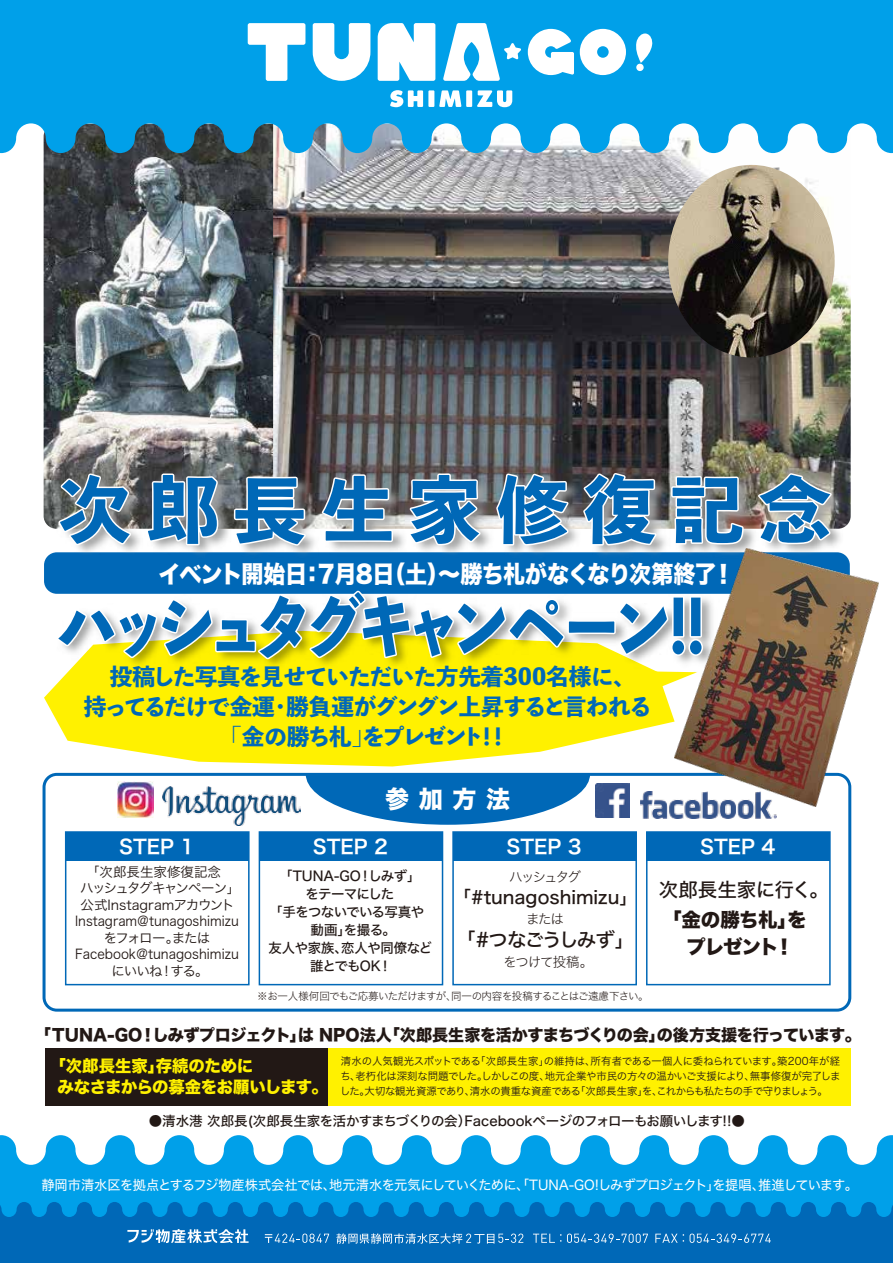
<style>
.page{position:relative;width:893px;height:1263px;background:#fff}
.page>*{position:absolute;margin:0;border:0;box-sizing:border-box;transform-origin:0 0}
.t1{font:24px "Hiragino Sans W8";letter-spacing:-.025em;color:#fff;scale:.92 1}
.t2{font:24px "Hiragino Sans W8";letter-spacing:-.025em;color:#fff}
.t3{font:800 22.65px/29.7px "Toppan Bunkyu Midashi Gothic Std N";letter-spacing:-.03em;color:#0068b7;text-align:center}
.t4{font:19.5px "Hiragino Sans W6";color:#fff}
.t5{font:19.5px/27px "Hiragino Sans W8";letter-spacing:-.04em;color:#221815}
.t6{font:19.5px "Hiragino Sans W5";letter-spacing:-.085em;color:#221815}
.t7{font:19.5px "Hiragino Sans W5";color:#221815}
.t8{font:18px "Hiragino Sans W5";color:#221815}
.t9{font:16.35px/21.3px "Hiragino Sans W8";letter-spacing:-.015em;color:#fff100}
.t10{font:16.2px "Hiragino Sans W8";letter-spacing:-.02em;color:#221815}
.t11{font:13.5px/18px "Hiragino Sans W5";letter-spacing:-.035em;color:#221815;text-align:center}
.t12{font:13.5px "Hiragino Sans W4";letter-spacing:-.05em;color:#fff}
.t13{font:13.5px "Hiragino Sans W3";color:#221815}
.t14{font:13.5px "Hiragino Sans W3";color:#221815;scale:.93 1}
.t15{font:13.5px "Hiragino Sans W3";color:#221815;scale:.94 1}
.t16{font:13.5px "Hiragino Sans W2";letter-spacing:-.105em;color:#221815}
.t17{font:13.5px "Hiragino Sans W3";letter-spacing:-.115em;color:#221815}
.t18{font:13.5px "Hiragino Sans W3";letter-spacing:-.1em;color:#221815}
.t19{font:10.5px/15px "Hiragino Sans W3";letter-spacing:-.04em;color:#221815;text-align:justify}
.t20{font:10.5px "Hiragino Sans W2";letter-spacing:-.05em;color:#221815}
.s1{font-family:"Koz Go Pr 6 N"}
</style>
<div class="page">
<img style="left:273px;top:153px;width:578px;height:274px">
<img style="left:44px;top:153px;width:229px;height:273px">
<svg style="left:54px;top:717px;width:621px;height:49px;fill:#fff100"></svg>
<img style="left:43px;top:426px;width:59px;height:103px">
<img style="left:102px;top:426px;width:177px;height:45px">
<img style="left:189px;top:429px;width:88px;height:42px">
<img style="left:277px;top:427px;width:87px;height:44px">
<img style="left:364px;top:426px;width:87px;height:45px">
<img style="left:451px;top:426px;width:87px;height:45px">
<img style="left:538px;top:425px;width:175px;height:46px">
<img style="left:626px;top:428px;width:87px;height:43px">
<img style="left:713px;top:425px;width:138px;height:124px">
<svg style="left:754px;top:472px;width:81px;height:74px;background:#6f96b0"></svg>
<img style="left:44px;top:543px;width:718px;height:174px">
<svg style="left:53px;top:471px;width:693px;height:190px"></svg>
<svg style="left:639px;top:671px;width:36px;height:22px"></svg>
<svg style="left:306px;top:777px;width:284px;height:48px"></svg>
<div style="left:43px;top:773px;width:808px;height:239px;border:3px solid #0068b7;border-radius:13px"></div>
<div style="left:66px;top:832px;width:183px;height:28px;background:#0068b7"></div>
<div style="left:65px;top:831px;width:185px;height:154px;border:2px solid #0068b7"></div>
<div style="left:259px;top:831px;width:184px;height:154px;border:2px solid #0068b7"></div>
<div style="left:452px;top:831px;width:185px;height:154px;border:2px solid #0068b7"></div>
<div style="left:646px;top:831px;width:185px;height:154px;border:2px solid #0068b7"></div>
<div style="left:259px;top:832px;width:183px;height:28px;background:#0068b7"></div>
<div style="left:453px;top:832px;width:183px;height:28px;background:#0068b7"></div>
<div style="left:647px;top:832px;width:183px;height:28px;background:#0068b7"></div>
<img style="left:118px;top:782px;width:35px;height:36px">
<img style="left:163px;top:786px;width:138px;height:39px">
<img style="left:595px;top:783px;width:34px;height:35px">
<img style="left:640px;top:791px;width:136px;height:27px">
<div style="left:45px;top:1048px;width:283px;height:57px;background:#221815"></div>
<div style="left:328px;top:1048px;width:523px;height:57px;background:#fff100"></div>
<img style="left:675px;top:549px;width:204px;height:257px">
<img style="left:668px;top:165px;width:167px;height:192px">
<svg style="left:0;top:1135px;width:893px;height:67px;fill:#00a0e9"></svg>
<svg style="left:0;top:0;width:893px;height:153px;background:#15a3e4"></svg>
<svg style="left:0;top:1202px;width:893px;height:61px;background:#006fbe"></svg>
<svg style="left:265px;top:1233px;width:64px;height:10px"></svg>
<svg style="left:336px;top:1233px;width:187px;height:11px;background:#4590ca"></svg>
<svg style="left:533px;top:1234px;width:28px;height:9px"></svg>
<svg style="left:567px;top:1233px;width:81px;height:10px"></svg>
<svg style="left:655px;top:1234px;width:29px;height:9px"></svg>
<svg style="left:690px;top:1233px;width:81px;height:10px"></svg>
<svg style="left:127px;top:1229px;width:122px;height:14px"></svg>
<svg style="left:248px;top:23px;width:57px;height:58px"></svg>
<svg style="left:528px;top:29px;width:46px;height:46px"></svg>
<svg style="left:313px;top:23px;width:57px;height:58px"></svg>
<svg style="left:580px;top:29px;width:46px;height:46px"></svg>
<svg style="left:378px;top:23px;width:57px;height:58px"></svg>
<svg style="left:390px;top:90px;width:33px;height:17px"></svg>
<div style="left:428px;top:90px;width:6px;height:17px;background:#fff"></div>
<div style="left:466px;top:90px;width:6px;height:17px;background:#fff"></div>
<svg style="left:477px;top:90px;width:35px;height:17px"></svg>
<svg style="left:439px;top:90px;width:22px;height:17px"></svg>
<svg style="left:635px;top:33px;width:18px;height:30px"></svg>
<svg style="left:636px;top:63px;width:8px;height:8px"></svg>
<svg style="left:443px;top:23px;width:78px;height:58px"></svg>
<h1 class="t1" style="left:158px;top:560px;width:628px">イベント開始日：7月8日（土）～勝ち札がなくなり次第終了！</h1>
<h2 class="t3" style="left:84px;top:660px;width:569px">投稿した写真を見せていただいた方先着300名様に、<br>持ってるだけで金運・勝負運がグングン上昇すると言われる「金の勝ち札」をプレゼント！！</h2>
<h1 class="t2" style="left:385px;top:786px;width:126px">参加方法</h1>
<h3 class="t4" style="left:119px;top:829px;width:77px">STEP 1</h3>
<h3 class="t4" style="left:313px;top:829px;width:77px">STEP 2</h3>
<h3 class="t4" style="left:506px;top:829px;width:77px">STEP 3</h3>
<p class="t13" style="left:86px;top:860px;width:136px">「次郎長生家修復記念</p>
<p class="t17" style="left:80px;top:876px;width:162px">ハッシュタグキャンペーン」</p>
<p class="t13" style="left:81px;top:893px;width:156px">公式Instagramアカウント</p>
<p class="t14" style="left:75px;top:909px;width:177px">Instagram＠tunagoshimizu</p>
<p class="t18" style="left:104px;top:926px;width:108px">をフォロー。または</p>
<p class="t15" style="left:75px;top:942px;width:176px">Facebook＠tunagoshimizu</p>
<p class="t13" style="left:112px;top:959px;width:99px">にいいね！する。</p>
<p class="t11" style="left:268px;top:866px;width:165px">「TUNA-GO！しみず」<br>をテーマにした<br>「手をつないでいる写真や動画」を撮る。<br>友人や家族、恋人や同僚など誰とでもOK！</p>
<p class="t16" style="left:509px;top:865px;width:73px">ハッシュタグ</p>
<h3 class="t8" style="left:453px;top:881px;width:186px">「#tunagoshimizu」</h3>
<p class="t16" style="left:526px;top:907px;width:40px">または</p>
<h3 class="t6" style="left:456px;top:922px;width:179px">「#つなごうしみず」</h3>
<p class="t16" style="left:503px;top:950px;width:91px">をつけて投稿。</p>
<p class="t20" style="left:257px;top:987px;width:393px"><span class="s1">※</span>お一人様何回でもご応募いただけますが、同一の内容を投稿することはご遠慮下さい。</p>
<h3 class="t4" style="left:700px;top:829px;width:77px">STEP 4</h3>
<h3 class="t7" style="left:659px;top:872px;width:171px">次郎長生家に行く。</h3>
<h3 class="t5" style="left:686px;top:907px;width:122px;text-indent:-24px">「金の勝ち札」をプレゼント！</h3>
<h3 class="t10" style="left:35px;top:1026px;width:827px">「TUNA-GO！しみずプロジェクト」は NPO法人「次郎長生家を活かすまちづくりの会」の後方支援を行っています。</h3>
<p class="t19" style="left:340px;top:1053px;width:502px">清水の人気観光スポットである「次郎長生家」の維持は、所有者である一個人に委ねられています。築200年が経ち、老朽化は深刻な問題でした。しかしこの度、地元企業や市民の方々の温かいご支援により、無事修復が完了しました。大切な観光資源であり、清水の貴重な資産である「次郎長生家」を、これからも私たちの手で守りましょう。</p>
<h3 class="t9" style="left:58px;top:1056px;width:272px;text-indent:-8px">「次郎長生家」存続のために<br>みなさまからの募金をお願いします。</h3>
<p class="t11" style="left:149px;top:1111px;width:598px">●清水港 次郎長(次郎長生家を活かすまちづくりの会）Facebookページのフォローもお願いします!!●</p>
<p class="t12" style="left:42px;top:1172px;width:818px">静岡市清水区を拠点とするフジ物産株式会社では、地元清水を元気にしていくために、「TUNA-GO!しみずプロジェクト」を提唱、推進しています。</p>
</div>
